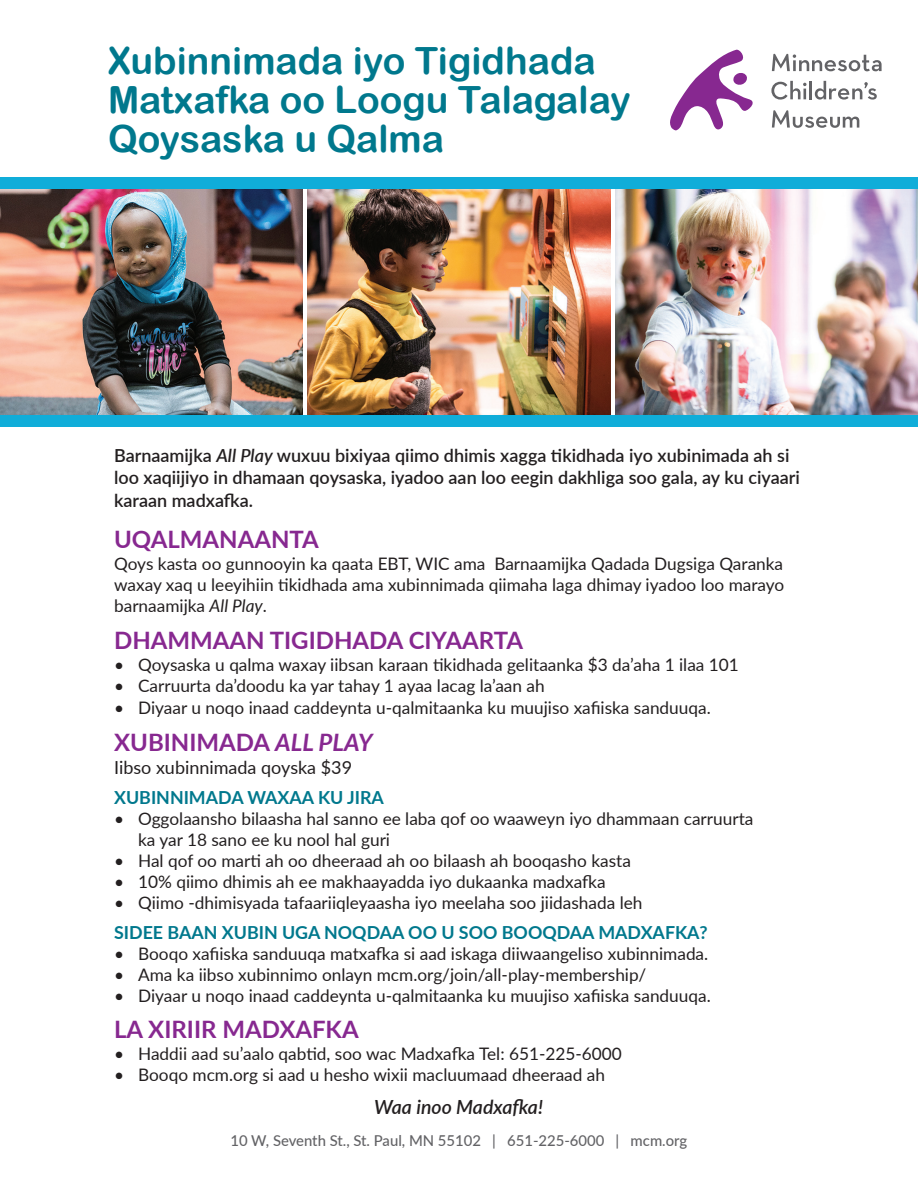
<style>
.page{position:relative;width:918px;height:1188px;background:#fff}
.page>*{position:absolute;margin:0;border:0;box-sizing:border-box;transform-origin:0 0}
.t1{font:37.5px/39px "Arial Rounded MT Bold";color:#00788d}
.t2{font:700 24px "Lato";color:#872890}
.t3{font:italic 600 19.5px "Lato";color:#231f20}
.t4{font:600 18px/22.5px "Lato";color:#231f20}
.subhead_front{font:700 18px "Lato";color:#00788d}
.t5{font:18px "Lato";color:#231f20}
.t6{font:17.25px/21px "Lato";color:#231f20;text-align:justify}
.subhead{font:500 15px "Lato";color:#636366}
.s1{font-style:italic}
</style>
<div class="page">
<img style="left:0;top:189px;width:302px;height:226px">
<img style="left:308px;top:189px;width:302px;height:226px">
<img style="left:616px;top:189px;width:302px;height:226px">
<div style="left:0;top:177px;width:918px;height:12px;background:#10add9"></div>
<svg style="left:670px;top:50px;width:83px;height:80px"></svg>
<svg style="left:771px;top:81px;width:36px;height:19px"></svg>
<hr style="left:809px;top:81px;width:3px;height:18px;background:#636366">
<svg style="left:815px;top:81px;width:62px;height:19px"></svg>
<svg style="left:772px;top:53px;width:110px;height:18px"></svg>
<svg style="left:772px;top:110px;width:87px;height:18px"></svg>
<div style="left:0;top:415px;width:918px;height:12px;background:#10add9"></div>
<p class="t1" style="left:108px;top:41px;width:524px">Xubinnimada iyo Tigidhada<br>Matxafka oo Loogu Talagalay<br>Qoysaska u Qalma</p>
<p class="t4" style="left:114px;top:443px;width:687px">Barnaamijka <span class="s1">All Play</span> wuxuu bixiyaa qiimo dhimis xagga tikidhada iyo xubinimada ah si loo xaqiijiyo in dhamaan qoysaska, iyadoo aan loo eegin dakhliga soo gala, ay ku ciyaari karaan madxafka.</p>
<p class="t2" style="left:114px;top:522px;width:206px">UQALMANAANTA</p>
<p class="t6" style="left:114px;top:553px;width:672px">Qoys kasta oo gunnooyin ka qaata EBT, WIC ama Barnaamijka Qadada Dugsiga Qaranka waxay xaq u leeyihiin tikidhada ama xubinnimada qiimaha laga dhimay iyadoo loo marayo barnaamijka <span class="s1">All Play</span>.</p>
<p class="t2" style="left:114px;top:622px;width:410px">DHAMMAAN TIGIDHADA CIYAARTA</p>
<p class="t6" style="left:114px;top:653px;width:626px">• Qoysaska u qalma waxay iibsan karaan tikidhada gelitaanka $3 da’aha 1 ilaa 101</p>
<p class="t6" style="left:114px;top:674px;width:432px">• Carruurta da’doodu ka yar tahay 1 ayaa lacag la’aan ah</p>
<p class="t6" style="left:114px;top:697px;width:598px">• Diyaar u noqo inaad caddeynta u-qalmitaanka ku muujiso xafiiska sanduuqa.</p>
<p class="t2" style="left:114px;top:724px;width:260px">XUBINIMADA <span class="s1">ALL PLAY</span></p>
<p class="t5" style="left:114px;top:755px;width:240px">Iibso xubinnimada qoyska $39</p>
<p class="subhead_front" style="left:114px;top:784px;width:271px">XUBINNIMADA WAXAA KU JIRA</p>
<p class="t6" style="left:138px;top:808px;width:617px;text-indent:-24px">• Oggolaansho bilaasha hal sanno ee laba qof oo waaweyn iyo dhammaan carruurta ka yar 18 sano ee ku nool hal guri</p>
<p class="t6" style="left:114px;top:850px;width:518px">• Hal qof oo marti ah oo dheeraad ah oo bilaash ah booqasho kasta</p>
<p class="t6" style="left:114px;top:871px;width:493px">• 10% qiimo dhimis ah ee makhaayadda iyo dukaanka madxafka</p>
<p class="t6" style="left:114px;top:892px;width:530px">• Qiimo -dhimisyada tafaariiqleyaasha iyo meelaha soo jiidashada leh</p>
<p class="subhead_front" style="left:114px;top:919px;width:595px">SIDEE BAAN XUBIN UGA NOQDAA OO U SOO BOOQDAA MADXAFKA?</p>
<p class="t6" style="left:114px;top:942px;width:596px">• Booqo xafiiska sanduuqa matxafka si aad iskaga diiwaangeliso xubinnimada.</p>
<p class="t6" style="left:114px;top:963px;width:534px">• Ama ka iibso xubinnimo onlayn mcm.org/join/all-play-membership/</p>
<p class="t6" style="left:114px;top:984px;width:598px">• Diyaar u noqo inaad caddeynta u-qalmitaanka ku muujiso xafiiska sanduuqa.</p>
<p class="t2" style="left:114px;top:1012px;width:246px">LA XIRIIR MADXAFKA</p>
<p class="t6" style="left:114px;top:1043px;width:509px">• Haddii aad su’aalo qabtid, soo wac Madxafka Tel: 651-225-6000</p>
<p class="t6" style="left:114px;top:1064px;width:493px">• Booqo mcm.org si aad u hesho wixii macluumaad dheeraad ah</p>
<p class="t3" style="left:374px;top:1093px;width:170px">Waa inoo Madxafka!</p>
<p class="subhead" style="left:230px;top:1130px;width:458px">10 W, Seventh St., St. Paul, MN 55102 | 651-225-6000 | mcm.org</p>
</div>
